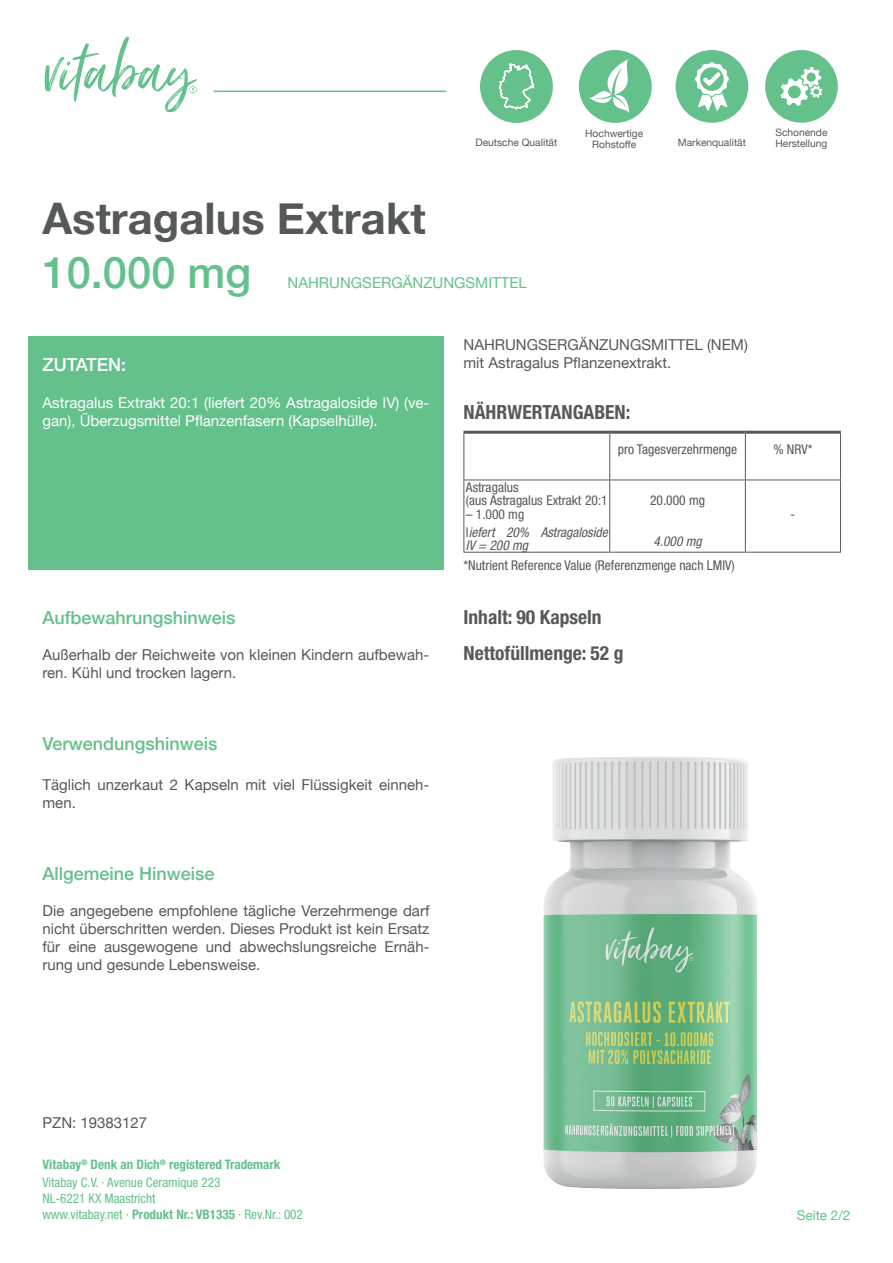
<style>
.page{position:relative;width:893px;height:1263px;background:#fff}
.page>*{position:absolute;margin:0;border:0;box-sizing:border-box;transform-origin:0 0}
.t1{font:700 43.5px "Helvetica Neue";color:#55595a}
.t2{font:500 43.5px "Helvetica Neue";color:#65c18b}
.t3{font:700 condensed 19.5px/36px "Helvetica Neue LTW1 G";color:#55595a}
.t4{font:500 18px "Helvetica Neue";color:#65c18b}
.t5{font:500 18px "Helvetica Neue";color:#fff}
.t6{font:15px/18px "Helvetica Neue";color:#55595a}
.t7{font:15px/18px "Helvetica Neue";color:#fff}
.t8{font:15px "Helvetica Neue";color:#65c18b}
.t9{font:condensed 13.5px/13.5px "Helvetica Neue LTW1 G";color:#55595a}
.t10{font:italic condensed 13.5px/18px "Helvetica Neue LTW1 G";color:#55595a}
.t11{font:13.5px "Helvetica Neue";color:#65c18b}
.t12{font:700 condensed 13.05px/18px "Helvetica Neue LTW1 G";color:#65c18b}
.t13{font:condensed 13.05px/15.8px "Helvetica Neue LTW1 G";color:#65c18b}
.t14{font:10.2px/10.6px "Helvetica Neue";color:#55595a}
.s1{font-style:normal}
.s2{font-weight:400}
.s3{font-weight:700}
</style>
<div class="page">
<img style="left:543px;top:757px;width:214px;height:432px">
<div style="left:28px;top:336px;width:416px;height:234px;background:#65c18b"></div>
<hr style="left:463px;top:431px;width:147px;height:3px;background:#55595a">
<hr style="left:610px;top:431px;width:135px;height:3px;background:#55595a">
<hr style="left:745px;top:431px;width:96px;height:3px;background:#55595a">
<hr style="left:463px;top:480px;width:1px;height:72px;background:#55595a">
<hr style="left:609px;top:480px;width:1px;height:72px;background:#55595a">
<hr style="left:745px;top:480px;width:1px;height:72px;background:#55595a">
<hr style="left:840px;top:480px;width:1px;height:72px;background:#55595a">
<hr style="left:463px;top:552px;width:147px;height:1px;background:#55595a">
<hr style="left:610px;top:552px;width:135px;height:1px;background:#55595a">
<hr style="left:745px;top:552px;width:96px;height:1px;background:#55595a">
<hr style="left:463px;top:434px;width:1px;height:46px;background:#55595a">
<hr style="left:609px;top:434px;width:1px;height:46px;background:#55595a">
<hr style="left:745px;top:434px;width:1px;height:46px;background:#55595a">
<hr style="left:840px;top:434px;width:1px;height:46px;background:#55595a">
<hr style="left:463px;top:480px;width:147px;height:1px;background:#55595a">
<hr style="left:610px;top:480px;width:135px;height:1px;background:#55595a">
<hr style="left:745px;top:480px;width:96px;height:1px;background:#55595a">
<svg style="left:45px;top:36px;width:151px;height:76px"></svg>
<hr style="left:214px;top:91px;width:232px;height:1px;background:#65c18b">
<div style="left:480px;top:50px;width:73px;height:73px;background:#65c18b;border-radius:50%"></div>
<svg style="left:498px;top:63px;width:36px;height:47px"></svg>
<div style="left:676px;top:50px;width:72px;height:73px;background:#65c18b;border-radius:50%"></div>
<svg style="left:695px;top:62px;width:34px;height:49px"></svg>
<div style="left:765px;top:50px;width:73px;height:73px;background:#65c18b;border-radius:50%"></div>
<svg style="left:780px;top:67px;width:42px;height:39px"></svg>
<div style="left:579px;top:50px;width:73px;height:73px;background:#65c18b;border-radius:50%"></div>
<svg style="left:589px;top:59px;width:41px;height:54px"></svg>
<p class="t14" style="left:476px;top:138px;width:83px">Deutsche Qualität</p>
<p class="t14" style="left:678px;top:138px;width:70px">Markenqualität</p>
<p class="t14" style="left:775px;top:128px;width:54px">Schonende<br>Herstellung</p>
<p class="t14" style="left:585px;top:129px;width:59px;text-align:center">Hochwertige<br>Rohstoffe</p>
<h1 class="t1" style="left:43px;top:184px;width:385px">Astragalus Extrakt</h1>
<h1 class="t2" style="left:43px;top:237px;width:210px">10.000 mg</h1>
<p class="t8" style="left:288px;top:272px;width:241px">NAHRUNGSERGÄNZUNGSMITTEL</p>
<p class="t5" style="left:43px;top:350px;width:85px">ZUTATEN:</p>
<p class="t7" style="left:43px;top:394px;width:388px">Astragalus Extrakt 20:1 (liefert 20% Astragaloside IV) (ve&shy;gan), Überzugsmittel Pflanzenfasern (Kapselhülle).</p>
<p class="t4" style="left:43px;top:603px;width:195px">Aufbewahrungshinweis</p>
<p class="t6" style="left:43px;top:646px;width:388px">Außerhalb der Reichweite von kleinen Kindern aufbewah&shy;ren. Kühl und trocken lagern.</p>
<p class="t4" style="left:43px;top:729px;width:177px">Verwendungshinweis</p>
<p class="t6" style="left:43px;top:776px;width:388px">Täglich unzerkaut 2 Kapseln mit viel Flüssigkeit einneh&shy;men.</p>
<p class="t4" style="left:43px;top:859px;width:174px">Allgemeine Hinweise</p>
<p class="t6" style="left:43px;top:902px;width:388px;text-align:justify">Die angegebene empfohlene tägliche Verzehrmenge darf nicht überschritten werden. Dieses Produkt ist kein Ersatz für eine ausgewogene und abwechslungsreiche Ernäh&shy;rung und gesunde Lebensweise.</p>
<p class="t6" style="left:463px;top:337px;width:286px">NAHRUNGSERGÄNZUNGSMITTEL (NEM) mit Astragalus Pflanzenextrakt.</p>
<h2 class="t3" style="left:463px;top:394px;width:169px">NÄHRWERTANGABEN:</h2>
<p class="t9" style="left:618px;top:443px;width:121px">pro Tagesverzehrmenge</p>
<p class="t9" style="left:773px;top:443px;width:40px">% NRV*</p>
<p class="t9" style="left:466px;top:480px;width:143px">Astragalus<br>(aus Astragalus Extrakt 20:1</p>
<p class="t10" style="left:466px;top:505px;width:143px"><span class="s1">– 1.000 mg<br>l</span>iefert 20% Astragaloside</p>
<p class="t10" style="left:466px;top:536px;width:64px">IV = 200 mg</p>
<p class="t9" style="left:650px;top:494px;width:56px">20.000 mg</p>
<p class="t10" style="left:653px;top:532px;width:50px">4.000 mg</p>
<p class="t9" style="left:790px;top:507px;width:6px">-</p>
<p class="t9" style="left:463px;top:559px;width:273px">*Nutrient Reference Value (Referenzmenge nach LMIV)</p>
<h2 class="t3" style="left:463px;top:599px;width:162px">Inhalt: 90 Kapseln<br>Nettofüllmenge: 52 g</h2>
<p class="t6" style="left:43px;top:1114px;width:106px">PZN: 19383127</p>
<p class="t12" style="left:42px;top:1156px;width:240px">Vitabay<sup>®</sup> Denk an Dich<sup>®</sup> registered Trademark<br><span class="s2">Vitabay C.V. · Avenue Ceramique 223</span></p>
<p class="t13" style="left:42px;top:1191px;width:262px">NL-6221 KX Maastricht<br>www.vitabay.net · <span class="s3">Produkt Nr.: VB1335</span> · Rev.Nr.: 002</p>
<p class="t11" style="left:797px;top:1206px;width:55px">Seite 2/2</p>
</div>
